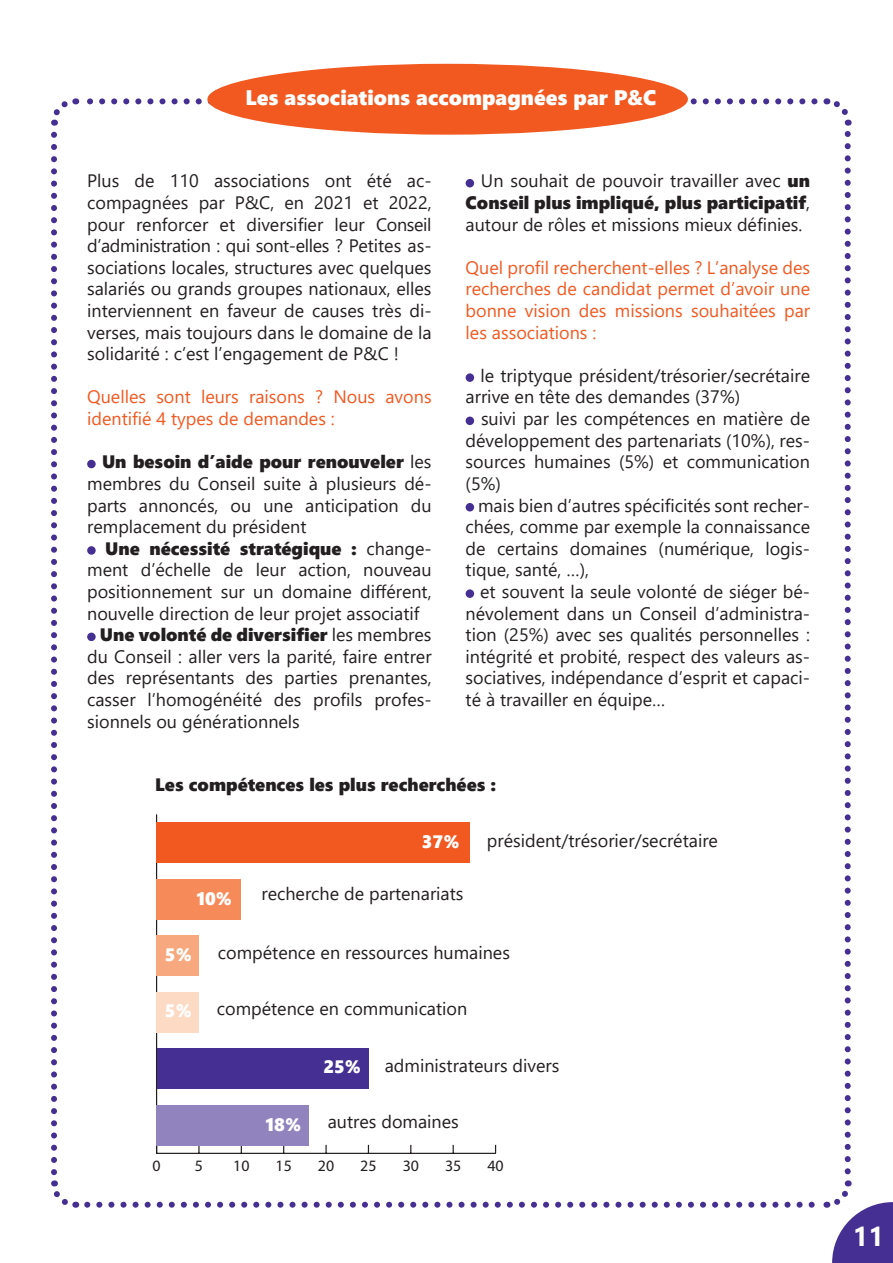
<style>
.page{position:relative;width:893px;height:1263px;background:#fff}
.page>*{position:absolute;margin:0;border:0;box-sizing:border-box;transform-origin:0 0}
.t1{font:700 27px "Segoe UI";color:#fff}
.t2{font:21px "Segoe UI Black";color:#fff}
.t3{font:18px/21.6px "Segoe UI";color:#231f20;text-align:justify}
.t4{font:18px/21.6px "Segoe UI";color:#f15921}
.t5{font:18px "Segoe UI Black";color:#231f20}
.t6{font:18px "Segoe UI Black";color:#fff}
.t7{font:15.9px "Myriad Pro";color:#231f20}
.s1{font-family:"Segoe UI Black"}
</style>
<div class="page">
<svg style="left:87px;top:1202px;width:728px;height:6px"></svg>
<svg style="left:51px;top:135px;width:26px;height:1073px"></svg>
<svg style="left:826px;top:1180px;width:67px;height:83px"></svg>
<svg style="left:825px;top:98px;width:27px;height:1073px"></svg>
<svg style="left:51px;top:96px;width:763px;height:30px"></svg>
<div style="left:207px;top:64px;width:481px;height:71px;background:#f15921;border-radius:50%"></div>
<div style="left:87px;top:460px;width:9px;height:8px;background:#452f92;border-radius:50%"></div>
<div style="left:87px;top:546px;width:9px;height:9px;background:#452f92;border-radius:50%"></div>
<div style="left:87px;top:633px;width:9px;height:8px;background:#452f92;border-radius:50%"></div>
<div style="left:466px;top:179px;width:8px;height:8px;background:#452f92;border-radius:50%"></div>
<div style="left:466px;top:373px;width:8px;height:9px;background:#452f92;border-radius:50%"></div>
<div style="left:466px;top:417px;width:8px;height:8px;background:#452f92;border-radius:50%"></div>
<div style="left:466px;top:503px;width:8px;height:8px;background:#452f92;border-radius:50%"></div>
<div style="left:466px;top:589px;width:8px;height:9px;background:#452f92;border-radius:50%"></div>
<hr style="left:157px;top:1153px;width:339px;height:1px;background:#231f20">
<svg style="left:198px;top:1145px;width:2px;height:8px"></svg>
<svg style="left:325px;top:1145px;width:2px;height:8px"></svg>
<hr style="left:156px;top:814px;width:1px;height:339px;background:#231f20">
<div style="left:157px;top:822px;width:313px;height:41px;background:#f15921"></div>
<div style="left:157px;top:879px;width:84px;height:40px;background:#f68a58"></div>
<div style="left:157px;top:935px;width:42px;height:41px;background:#f8a87e"></div>
<div style="left:157px;top:992px;width:42px;height:40px;background:#fddac4"></div>
<div style="left:157px;top:1048px;width:211px;height:41px;background:#452f92"></div>
<div style="left:157px;top:1105px;width:152px;height:40px;background:#9183bd"></div>
<p class="t2" style="left:245px;top:82px;width:412px">Les associations accompagnées par P&amp;C</p>
<p class="t3" style="left:87px;top:169px;width:346px">Plus de 110 associations ont été ac&shy;compagnées par P&amp;C, en 2021 et 2022, pour renforcer et diversifier leur Conseil d’administration : qui sont-elles ? Petites as&shy;sociations locales, structures avec quelques salariés ou grands groupes nationaux, elles interviennent en faveur de causes très di&shy;verses, mais toujours dans le domaine de la solidarité : c’est l’engagement de P&amp;C !</p>
<p class="t4" style="left:87px;top:385px;width:346px">Quelles sont leurs raisons ? Nous avons identifié 4 types de demandes :</p>
<p class="t3" style="left:87px;top:449px;width:346px;text-indent:15px"><span class="s1">Un besoin d’aide pour renouveler</span> les membres du Conseil suite à plusieurs dé&shy;parts annoncés, ou une anticipation du remplacement du président</p>
<p class="t3" style="left:87px;top:536px;width:346px;text-indent:18px"><span class="s1">Une nécessité stratégique :</span> change&shy;ment d’échelle de leur action, nouveau positionnement sur un domaine différent, nouvelle direction de leur projet associatif</p>
<p class="t3" style="left:87px;top:622px;width:346px;text-indent:13px"><span class="s1">Une volonté de diversifier</span> les membres du Conseil : aller vers la parité, faire entrer des représentants des parties prenantes, casser l’homogénéité des profils profes&shy;sionnels ou générationnels</p>
<p class="t3" style="left:466px;top:169px;width:346px;text-indent:15px">Un souhait de pouvoir travailler avec <span class="s1">un Conseil plus impliqué, plus participatif</span>, autour de rôles et missions mieux définies.</p>
<p class="t4" style="left:466px;top:255px;width:346px;text-align:justify">Quel profil recherchent-elles ? L’analyse des recherches de candidat permet d’avoir une bonne vision des missions souhaitées par les associations :</p>
<p class="t3" style="left:466px;top:363px;width:346px;text-indent:15px">le triptyque président/trésorier/secrétaire arrive en tête des demandes (37%)</p>
<p class="t3" style="left:466px;top:406px;width:346px;text-indent:15px">suivi par les compétences en matière de développement des partenariats (10%), res&shy;sources humaines (5%) et communication (5%)</p>
<p class="t3" style="left:466px;top:493px;width:346px;text-indent:12px">mais bien d’autres spécificités sont recher&shy;chées, comme par exemple la connaissance de certains domaines (numérique, logis&shy;tique, santé, …),</p>
<p class="t3" style="left:466px;top:579px;width:346px;text-indent:15px">et souvent la seule volonté de siéger bé&shy;névolement dans un Conseil d’administra&shy;tion (25%) avec ses qualités personnelles : intégrité et probité, respect des valeurs as&shy;sociatives, indépendance d’esprit et capaci&shy;té à travailler en équipe…</p>
<p class="t5" style="left:155px;top:772px;width:343px">Les compétences les plus recherchées :</p>
<p class="t6" style="left:196px;top:886px;width:37px">10%</p>
<p class="t6" style="left:422px;top:829px;width:39px">37%</p>
<p class="t3" style="left:261px;top:881px;width:204px">recherche de partenariats</p>
<p class="t3" style="left:487px;top:828px;width:233px">président/trésorier/secrétaire</p>
<p class="t6" style="left:165px;top:941px;width:28px">5%</p>
<p class="t6" style="left:165px;top:998px;width:28px">5%</p>
<p class="t3" style="left:218px;top:940px;width:294px">compétence en ressources humaines</p>
<p class="t3" style="left:217px;top:996px;width:252px">compétence en communication</p>
<p class="t3" style="left:385px;top:1053px;width:176px">administrateurs divers</p>
<p class="t6" style="left:323px;top:1054px;width:39px">25%</p>
<p class="t6" style="left:266px;top:1112px;width:37px">18%</p>
<p class="t3" style="left:328px;top:1109px;width:133px">autres domaines</p>
<p class="t7" style="left:152px;top:1155px;width:10px">0</p>
<p class="t7" style="left:195px;top:1155px;width:10px">5</p>
<p class="t7" style="left:233px;top:1155px;width:18px">10</p>
<p class="t7" style="left:276px;top:1155px;width:18px">15</p>
<p class="t7" style="left:318px;top:1155px;width:18px">20</p>
<p class="t7" style="left:360px;top:1155px;width:18px">25</p>
<p class="t7" style="left:403px;top:1155px;width:18px">30</p>
<p class="t7" style="left:445px;top:1155px;width:18px">35</p>
<p class="t7" style="left:487px;top:1155px;width:18px">40</p>
<p class="t1" style="left:853px;top:1211px;width:33px">11</p>
</div>
